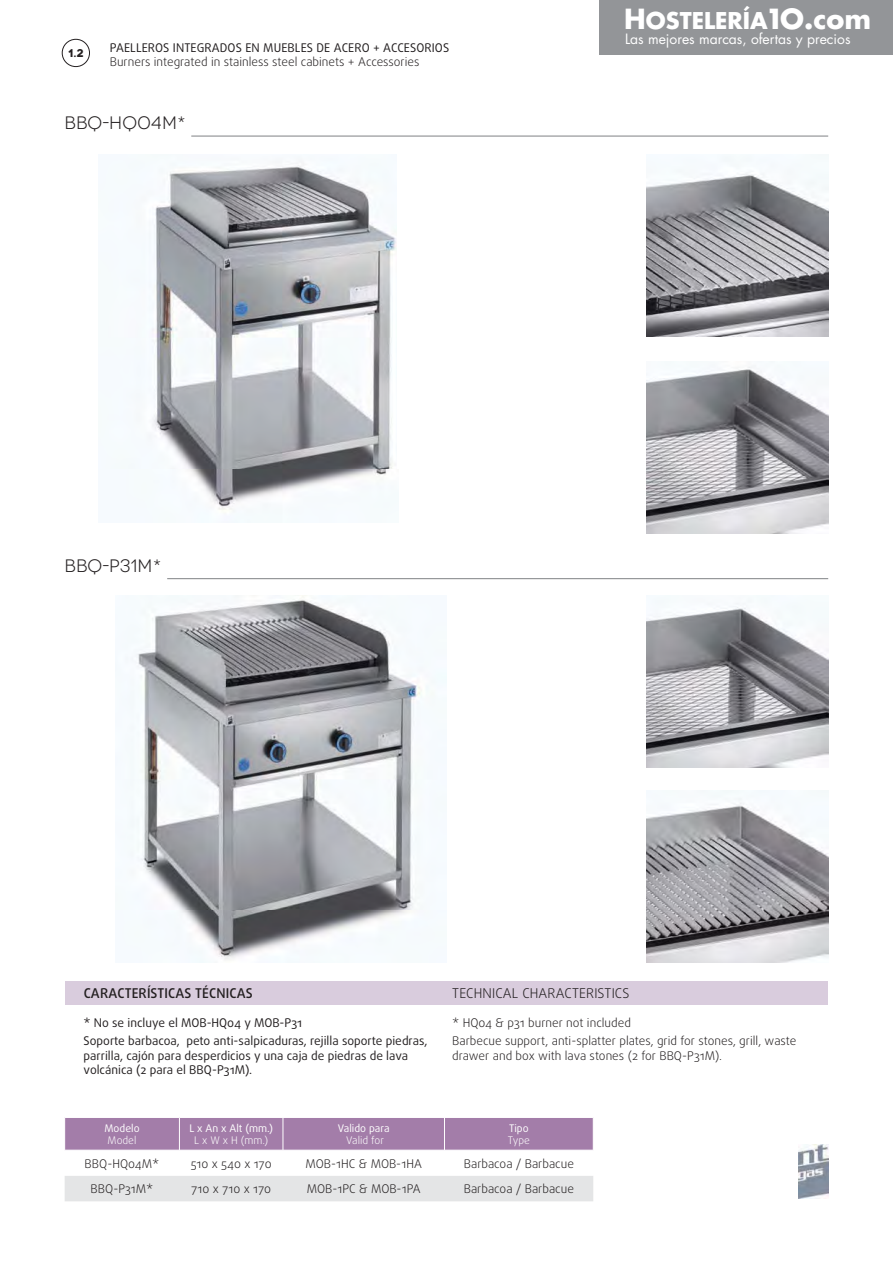
<style>
.page{position:relative;width:893px;height:1263px;background:#fff}
.page>*{position:absolute;margin:0;border:0;box-sizing:border-box;transform-origin:0 0}
.t1{font:700 22.5px "Futura Std";color:#fff}
.t2{font:18px "Novecentowide";color:#231f20}
.t3{font:13.8px "Futura Std";color:#fff}
.t4{font:300 13.5px "Daxline Pro";letter-spacing:.01em;color:#231f20}
.t5{font:500 13.5px "Daxline Pro";letter-spacing:.01em;color:#231f20}
.t6{font:300 12px/18.6px "Daxline Pro";color:#231f20}
.t7{font:12px/18.6px "Daxline Pro";color:#231f20}
.t8{font:700 11.25px "Novecentowide";color:#231f20}
.t9{font:10.5px "Daxline Pro";color:#fff}
.t10{font:300 10.5px "Daxline Pro";color:#fff}
.s1{font-size:27px}
</style>
<div class="page">
<img style="left:799px;top:1145px;width:29px;height:53px">
<div style="left:65px;top:981px;width:763px;height:24px;background:#d9ccdd"></div>
<hr style="left:191px;top:136px;width:637px;height:1px;background:#808285">
<hr style="left:167px;top:578px;width:661px;height:1px;background:#808285">
<div style="left:62px;top:39px;width:28px;height:28px;border:1px solid #231f20;border-radius:50%"></div>
<div style="left:65px;top:1118px;width:528px;height:32px;background:#a37da9"></div>
<div style="left:65px;top:1176px;width:528px;height:25px;background:#e4e5e6"></div>
<hr style="left:179px;top:1118px;width:1px;height:32px;background:#fff">
<hr style="left:283px;top:1118px;width:1px;height:32px;background:#fff">
<hr style="left:444px;top:1118px;width:1px;height:32px;background:#fff">
<img style="left:128px;top:160px;width:269px;height:363px">
<img style="left:646px;top:361px;width:182px;height:172px">
<img style="left:646px;top:156px;width:182px;height:181px">
<img style="left:116px;top:596px;width:331px;height:367px">
<img style="left:646px;top:791px;width:182px;height:172px">
<img style="left:646px;top:598px;width:182px;height:170px">
<div style="left:600px;top:0;width:293px;height:55px;background:#939598"></div>
<p class="t8" style="left:68px;top:47px;width:17px">1.2</p>
<p class="t7" style="left:110px;top:39px;width:341px">PAELLEROS INTEGRADOS EN MUEBLES DE ACERO + ACCESORIOS</p>
<p class="t6" style="left:110px;top:53px;width:311px">Burners integrated in stainless steel cabinets + Accessories</p>
<h2 class="t2" style="left:64px;top:113px;width:123px">BBQ-HQ04M*</h2>
<h2 class="t2" style="left:64px;top:555px;width:99px">BBQ-P31M*</h2>
<h1 class="t1" style="left:624px;top:8px;width:248px"><span class="s1">H</span>OSTELERÍA<span class="s1">1O.com</span></h1>
<p class="t3" style="left:625px;top:32px;width:227px">Las mejores marcas, ofertas y precios</p>
<p class="t5" style="left:84px;top:987px;width:171px">CARACTERÍSTICAS TÉCNICAS</p>
<p class="t7" style="left:84px;top:1014px;width:345px">* No se incluye el MOB-HQ04 y MOB-P31<br>Soporte barbacoa, peto anti-salpicaduras, rejilla soporte piedras,</p>
<p class="t7" style="left:84px;top:1049px;width:326px;line-height:14.4px">parrilla, cajón para desperdicios y una caja de piedras de lava volcánica (2 para el BBQ-P31M).</p>
<p class="t4" style="left:452px;top:987px;width:179px">TECHNICAL CHARACTERISTICS</p>
<p class="t6" style="left:452px;top:1014px;width:346px">* HQ04 &amp; p31 burner not included<br>Barbecue support, anti-splatter plates, grid for stones, grill, waste</p>
<p class="t6" style="left:452px;top:1047px;width:271px">drawer and box with lava stones (2 for BBQ-P31M).</p>
<p class="t9" style="left:104px;top:1123px;width:37px">Modelo</p>
<p class="t10" style="left:108px;top:1136px;width:30px">Model</p>
<p class="t9" style="left:189px;top:1123px;width:85px">L x An x Alt (mm.)</p>
<p class="t10" style="left:194px;top:1136px;width:75px">L x W x H (mm.)</p>
<p class="t9" style="left:338px;top:1123px;width:53px">Valido para</p>
<p class="t10" style="left:346px;top:1136px;width:39px">Valid for</p>
<p class="t9" style="left:509px;top:1123px;width:21px">Tipo</p>
<p class="t10" style="left:508px;top:1136px;width:24px">Type</p>
<p class="t6" style="left:85px;top:1155px;width:76px">BBQ-HQ04M*</p>
<p class="t6" style="left:191px;top:1155px;width:83px">510 x 540 x 170</p>
<p class="t6" style="left:306px;top:1155px;width:118px">MOB-1HC &amp; MOB-1HA</p>
<p class="t6" style="left:464px;top:1155px;width:112px">Barbacoa / Barbacue</p>
<p class="t6" style="left:91px;top:1181px;width:64px">BBQ-P31M*</p>
<p class="t6" style="left:191px;top:1181px;width:81px">710 x 710 x 170</p>
<p class="t6" style="left:307px;top:1181px;width:115px">MOB-1PC &amp; MOB-1PA</p>
<p class="t6" style="left:464px;top:1181px;width:112px">Barbacoa / Barbacue</p>
</div>
